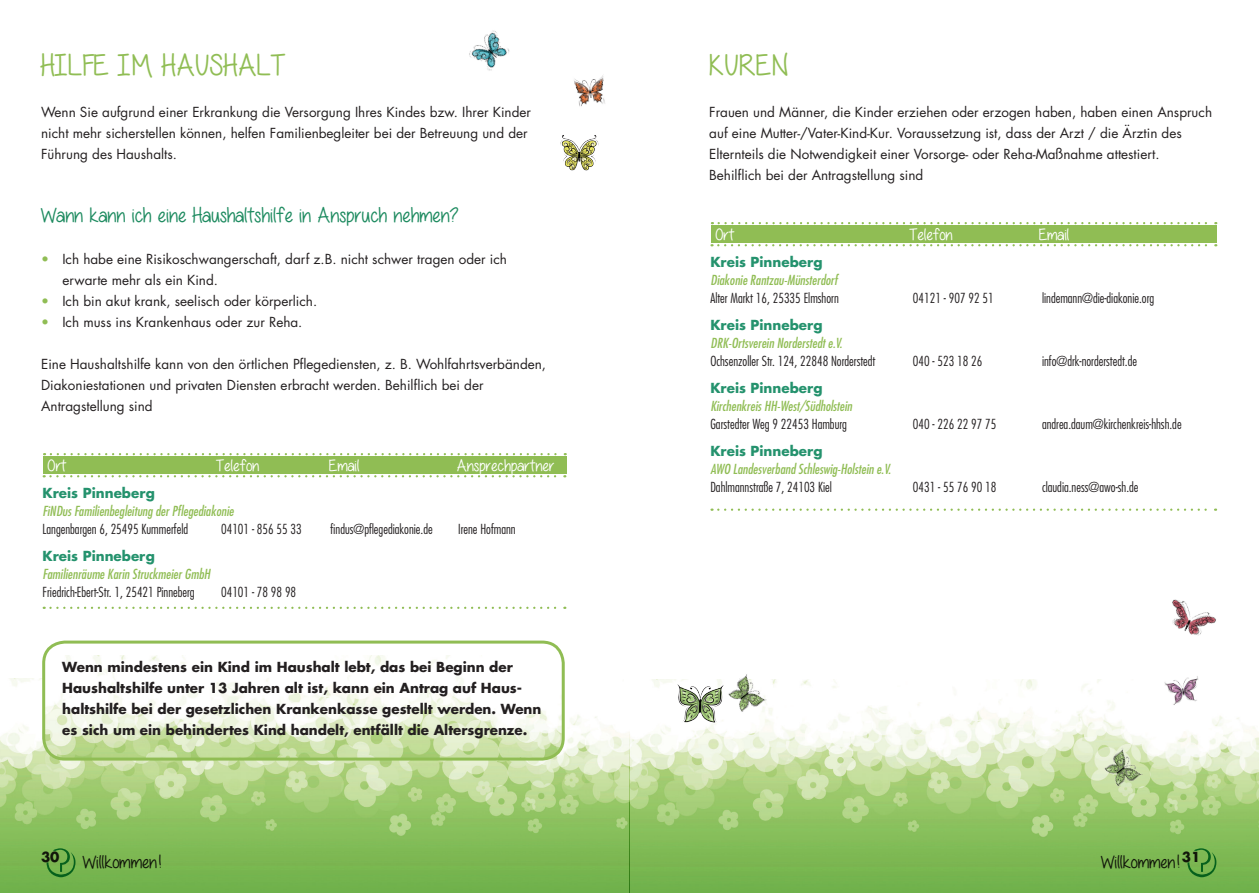
<style>
.page{position:relative;width:1259px;height:893px;background:#fff}
.page>*{position:absolute;margin:0;border:0;box-sizing:border-box;transform-origin:0 0}
.t1{font:30px "All Things Pink";color:#90bd54}
.t2{font:21px "All Things Pink";color:#1e8b60}
.t3{font:18.3px "All Things Pink";color:#231f20}
.t4{font:16.5px "All Things Pink";color:#fff}
.t5{font:13.5px/21px "Futura";color:#231f20}
.t6{font:300 condensed 13.5px "Futura";color:#231f20}
.t7{font:700 13.5px/21px "Futura";color:#231f20}
.t8{font:italic condensed 13.5px "Futura";color:#90bd54}
.t9{font:700 13.5px "Futura";color:#24926d}
.s1{color:#90bd54}
</style>
<div class="page">
<img style="left:0;top:678px;width:1259px;height:215px">
<div style="left:43px;top:456px;width:523px;height:18px;background:#90bd54"></div>
<svg style="left:44px;top:475px;width:521px;height:2px"></svg>
<svg style="left:51px;top:453px;width:515px;height:2px"></svg>
<svg style="left:44px;top:607px;width:521px;height:2px"></svg>
<div style="left:711px;top:225px;width:505px;height:18px;background:#90bd54"></div>
<svg style="left:718px;top:244px;width:498px;height:2px"></svg>
<svg style="left:712px;top:222px;width:504px;height:2px"></svg>
<svg style="left:718px;top:509px;width:498px;height:2px"></svg>
<img style="left:722px;top:674px;width:46px;height:45px">
<img style="left:676px;top:682px;width:48px;height:43px">
<img style="left:560px;top:135px;width:39px;height:36px">
<img style="left:469px;top:30px;width:41px;height:41px">
<img style="left:574px;top:75px;width:31px;height:32px">
<img style="left:1098px;top:747px;width:46px;height:47px">
<img style="left:1161px;top:676px;width:45px;height:33px">
<img style="left:1172px;top:599px;width:44px;height:37px">
<img style="left:44px;top:655px;width:519px;height:104px">
<div style="left:42px;top:641px;width:523px;height:120px;border:3px solid #90bd54;border-radius:21px"></div>
<h1 class="t1" style="left:41px;top:49px;width:246px">HILFE IM HAUSHALT</h1>
<p class="t5" style="left:41px;top:101px;width:491px">Wenn Sie aufgrund einer Erkrankung die Versorgung Ihres Kindes bzw. Ihrer Kinder nicht mehr sicherstellen können, helfen Familienbegleiter bei der Betreuung und der<br>Führung des Haushalts.</p>
<h2 class="t2" style="left:41px;top:204px;width:419px">Wann kann ich eine Haushaltshilfe in Anspruch nehmen?</h2>
<p class="t5" style="left:62px;top:248px;width:446px;text-indent:-21px"><span class="s1">•</span> Ich habe eine Risikoschwangerschaft, darf z.B. nicht schwer tragen oder ich erwarte mehr als ein Kind.</p>
<p class="t5" style="left:41px;top:290px;width:277px"><span class="s1">•</span> Ich bin akut krank, seelisch oder körperlich.</p>
<p class="t5" style="left:41px;top:311px;width:263px"><span class="s1">•</span> Ich muss ins Krankenhaus oder zur Reha.</p>
<p class="t5" style="left:41px;top:353px;width:506px">Eine Haushaltshilfe kann von den örtlichen Pflegediensten, z. B. Wohlfahrtsverbänden,<br>Diakoniestationen und privaten Diensten erbracht werden. Behilflich bei der<br>Antragstellung sind</p>
<p class="t4" style="left:48px;top:456px;width:21px">Ort</p>
<p class="t4" style="left:217px;top:456px;width:45px">Telefon</p>
<p class="t4" style="left:329px;top:456px;width:32px">Email</p>
<p class="t4" style="left:457px;top:456px;width:100px">Ansprechpartner</p>
<p class="t9" style="left:43px;top:484px;width:114px">Kreis Pinneberg</p>
<p class="t8" style="left:43px;top:502px;width:193px">FiNDus Familienbegleitung der Pflegediakonie</p>
<p class="t6" style="left:43px;top:521px;width:147px">Langenbargen 6, 25495 Kummerfeld</p>
<p class="t6" style="left:221px;top:521px;width:82px">04101 - 856 55 33</p>
<p class="t6" style="left:331px;top:521px;width:104px">findus@pflegediakonie.de</p>
<p class="t6" style="left:458px;top:521px;width:59px">Irene Hofmann</p>
<p class="t9" style="left:43px;top:547px;width:114px">Kreis Pinneberg</p>
<p class="t8" style="left:43px;top:565px;width:169px">Familienräume Karin Struckmeier GmbH</p>
<p class="t6" style="left:43px;top:584px;width:154px">Friedrich-Ebert-Str. 1, 25421 Pinneberg</p>
<p class="t6" style="left:221px;top:584px;width:77px">04101 - 78 98 98</p>
<p class="t7" style="left:62px;top:656px;width:481px">Wenn mindestens ein Kind im Haushalt lebt, das bei Beginn der Haushaltshilfe unter 13 Jahren alt ist, kann ein Antrag auf Haus&shy;haltshilfe bei der gesetzlichen Krankenkasse gestellt werden. Wenn es sich um ein behindertes Kind handelt, entfällt die Altersgrenze.</p>
<h1 class="t1" style="left:709px;top:49px;width:81px">KUREN</h1>
<p class="t5" style="left:709px;top:101px;width:504px">Frauen und Männer, die Kinder erziehen oder erzogen haben, haben einen Anspruch auf eine Mutter-/Vater-Kind-Kur. Voraussetzung ist, dass der Arzt / die Ärztin des Elternteils die Notwendigkeit einer Vorsorge- oder Reha-Maßnahme attestiert.<br>Behilflich bei der Antragstellung sind</p>
<p class="t4" style="left:715px;top:225px;width:21px">Ort</p>
<p class="t4" style="left:910px;top:225px;width:45px">Telefon</p>
<p class="t4" style="left:1039px;top:225px;width:32px">Email</p>
<p class="t9" style="left:710px;top:253px;width:114px">Kreis Pinneberg</p>
<p class="t8" style="left:710px;top:271px;width:129px">Diakonie Rantzau-Münsterdorf</p>
<p class="t6" style="left:710px;top:290px;width:130px">Alter Markt 16, 25335 Elmshorn</p>
<p class="t6" style="left:913px;top:290px;width:82px">04121 - 907 92 51</p>
<p class="t6" style="left:1042px;top:290px;width:114px">lindemann@die-diakonie.org</p>
<p class="t9" style="left:710px;top:316px;width:114px">Kreis Pinneberg</p>
<p class="t8" style="left:710px;top:334px;width:133px">DRK-Ortsverein Norderstedt e.V.</p>
<p class="t6" style="left:710px;top:353px;width:166px">Ochsenzoller Str. 124, 22848 Norderstedt</p>
<p class="t6" style="left:913px;top:353px;width:71px">040 - 523 18 26</p>
<p class="t6" style="left:1042px;top:353px;width:96px">info@drk-norderstedt.de</p>
<p class="t9" style="left:710px;top:379px;width:114px">Kreis Pinneberg</p>
<p class="t8" style="left:710px;top:397px;width:143px">Kirchenkreis HH-West/Südholstein</p>
<p class="t6" style="left:710px;top:416px;width:138px">Garstedter Weg 9 22453 Hamburg</p>
<p class="t6" style="left:913px;top:416px;width:85px">040 - 226 22 97 75</p>
<p class="t6" style="left:1042px;top:416px;width:141px">andrea.daum@kirchenkreis-hhsh.de</p>
<p class="t9" style="left:710px;top:441px;width:114px">Kreis Pinneberg</p>
<p class="t8" style="left:710px;top:460px;width:182px">AWO Landesverband Schleswig-Holstein e.V.</p>
<p class="t6" style="left:710px;top:479px;width:123px">Dahlmannstraße 7, 24103 Kiel</p>
<p class="t6" style="left:913px;top:479px;width:85px">0431 - 55 76 90 18</p>
<p class="t6" style="left:1042px;top:479px;width:98px">claudia.ness@awo-sh.de</p>
<p class="t7" style="left:41px;top:846px;width:20px">30</p>
<h3 class="t3" style="left:83px;top:852px;width:81px">Willkommen!</h3>
<h3 class="t3" style="left:1101px;top:852px;width:101px">Willkommen!<sup>31</sup></h3>
</div>
